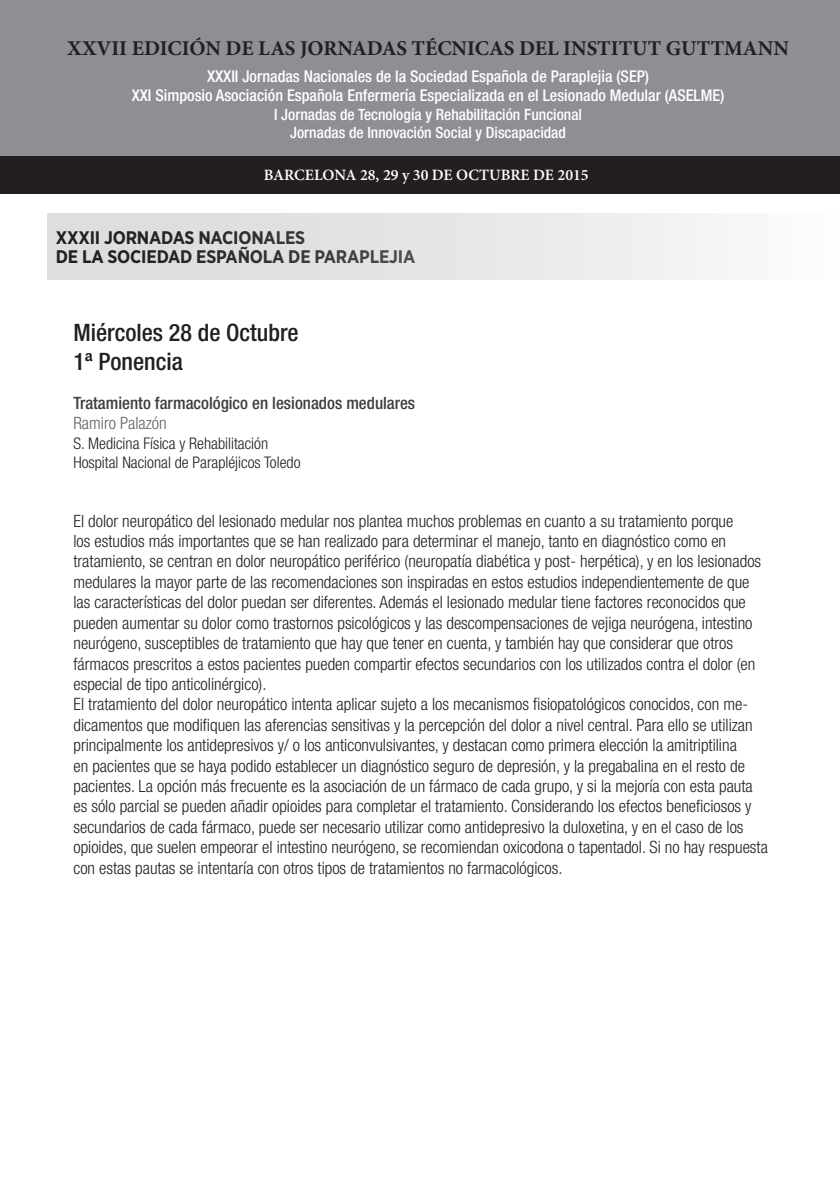
<style>
.page{position:relative;width:840px;height:1191px;background:#fff}
.page>*{position:absolute;margin:0;border:0;box-sizing:border-box;transform-origin:0 0}
.t1{font:500 condensed 24px/28.8px "Helvetica Neue LT Com";color:#231f20}
.t2{font:700 21px "Minion Pro";color:#231f20}
.t3{font:700 18.2px/19.6px "Gotham Narrow";letter-spacing:-.01em;color:#231f20}
.t4{font:300 condensed 17px/20.4px "Helvetica Neue LT Com";color:#231f20}
.t5{font:500 condensed 17px "Helvetica Neue LT Com";color:#3e3e3f}
.t6{font:300 condensed 17px "Helvetica Neue LT Com";color:#636366}
.t7{font:500 condensed 16.2px/19.4px "Helvetica Neue LT Com";color:#fff;text-align:center}
.t8{font:300 condensed 16px/19.2px "Helvetica Neue LT Com";color:#231f20}
.t9{font:600 15.8px "Minion Pro";color:#fff}
.t10{font:500 condensed 15.6px/18.6px "Helvetica Neue LT Com";color:#fff;text-align:center}
</style>
<div class="page">
<div style="left:0;top:0;width:839px;height:176px;background:#8d8f92"></div>
<div style="left:0;top:156px;width:839px;height:37px;background:#231f20"></div>
<div style="left:47px;top:213px;width:792px;height:66px;background:linear-gradient(to right,#d7d8db,#f9f9f9)"></div>
<p class="t2" style="left:67px;top:34px;width:722px">XXVII EDICIÓN DE LAS JORNADAS TÉCNICAS DEL INSTITUT GUTTMANN</p>
<p class="t7" style="left:132px;top:68px;width:594px">XXXII Jornadas Nacionales de la Sociedad Española de Paraplejia (SEP)<br>XXI Simposio Asociación Española Enfermería Especializada en el Lesionado Medular (ASELME)</p>
<p class="t10" style="left:274px;top:107px;width:309px">I Jornadas de Tecnología y Rehabilitación Funcional<br>Jornadas de Innovación Social y Discapacidad</p>
<p class="t9" style="left:264px;top:164px;width:326px">BARCELONA 28, 29 y 30 DE OCTUBRE DE 2015</p>
<p class="t3" style="left:56px;top:227px;width:361px">XXXII JORNADAS NACIONALES<br>DE LA SOCIEDAD ESPAÑOLA DE PARAPLEJIA</p>
<h1 class="t1" style="left:73px;top:321px;width:226px">Miércoles 28 de Octubre<br>1ª Ponencia</h1>
<p class="t5" style="left:73px;top:397px;width:343px">Tratamiento farmacológico en lesionados medulares</p>
<p class="t6" style="left:73px;top:417px;width:95px">Ramiro Palazón</p>
<p class="t8" style="left:73px;top:435px;width:228px">S. Medicina Física y Rehabilitación<br>Hospital Nacional de Parapléjicos Toledo</p>
<p class="t4" style="left:73px;top:513px;width:695px">El dolor neuropático del lesionado medular nos plantea muchos problemas en cuanto a su tratamiento porque<br>los estudios más importantes que se han realizado para determinar el manejo, tanto en diagnóstico como en tratamiento, se centran en dolor neuropático periférico (neuropatía diabética y post- herpética), y en los lesionados medulares la mayor parte de las recomendaciones son inspiradas en estos estudios independientemente de que las características del dolor puedan ser diferentes. Además el lesionado medular tiene factores reconocidos que pueden aumentar su dolor como trastornos psicológicos y las descompensaciones de vejiga neurógena, intestino neurógeno, susceptibles de tratamiento que hay que tener en cuenta, y también hay que considerar que otros fármacos prescritos a estos pacientes pueden compartir efectos secundarios con los utilizados contra el dolor (en especial de tipo anticolinérgico).<br>El tratamiento del dolor neuropático intenta aplicar sujeto a los mecanismos fisiopatológicos conocidos, con me&shy;dicamentos que modifiquen las aferencias sensitivas y la percepción del dolor a nivel central. Para ello se utilizan principalmente los antidepresivos y/ o los anticonvulsivantes, y destacan como primera elección la amitriptilina<br>en pacientes que se haya podido establecer un diagnóstico seguro de depresión, y la pregabalina en el resto de pacientes. La opción más frecuente es la asociación de un fármaco de cada grupo, y si la mejoría con esta pauta es sólo parcial se pueden añadir opioides para completar el tratamiento. Considerando los efectos beneficiosos y secundarios de cada fármaco, puede ser necesario utilizar como antidepresivo la duloxetina, y en el caso de los opioides, que suelen empeorar el intestino neurógeno, se recomiendan oxicodona o tapentadol. Si no hay respuesta con estas pautas se intentaría con otros tipos de tratamientos no farmacológicos.</p>
</div>
